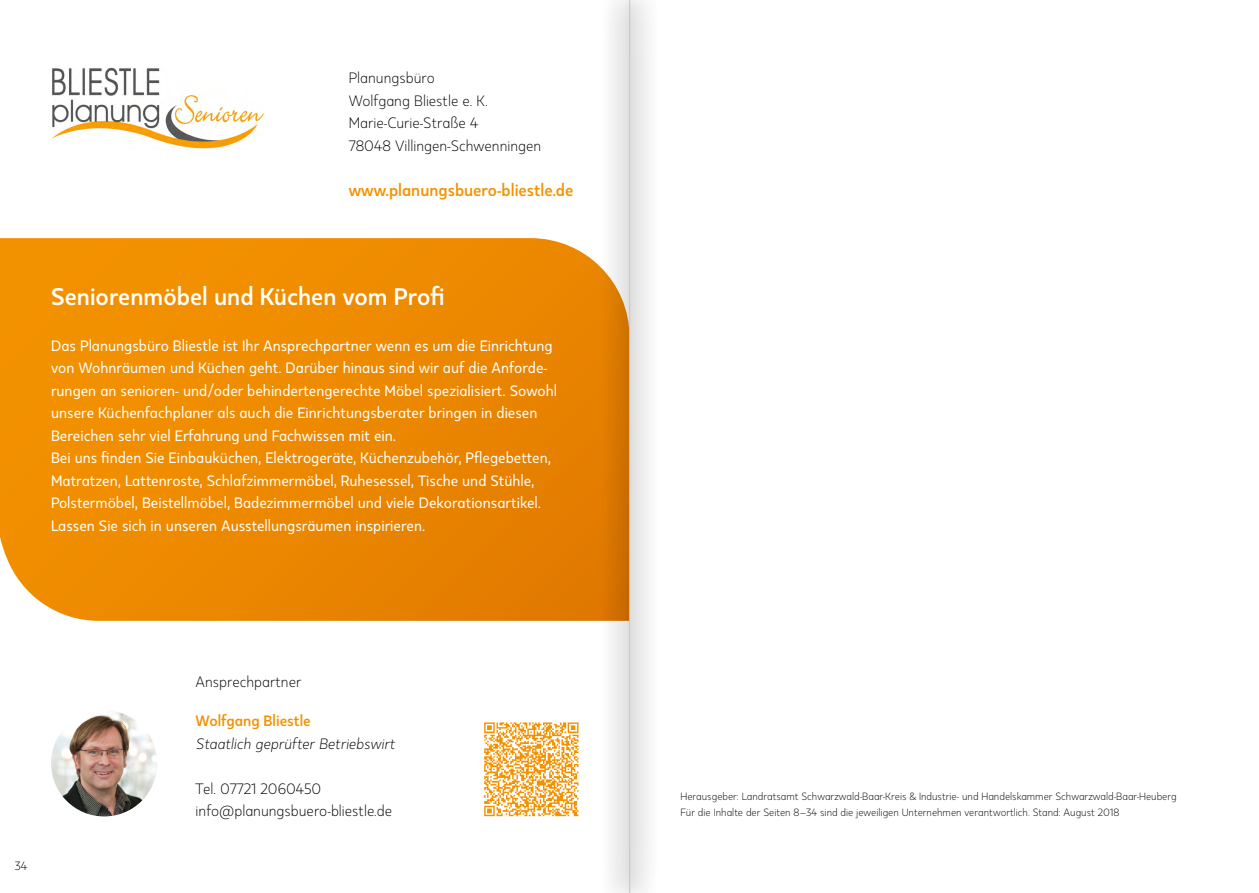
<style>
.page{position:relative;width:1259px;height:893px;background:#fff}
.page>*{position:absolute;margin:0;border:0;box-sizing:border-box;transform-origin:0 0}
.t1{font:700 24px "Kappa Display";color:#fff}
.t2{font:700 16.5px "Kappa Display";color:#f39200}
.t3{font:15px/22.5px "Kappa Display";color:#fff}
.t4{font:300 15px/22.5px "Kappa Display";color:#000}
.t5{font:italic 300 15px "Kappa Display";color:#000}
.t6{font:700 15px "Kappa Display";color:#f39200}
.t7{font:300 12px "Kappa Display";color:#000}
.t8{font:300 10.5px/16.5px "Kappa Display";color:#000}
</style>
<div class="page">
<svg style="left:0;top:238px;width:601px;height:383px;background:#ec8a03"></svg>
<img style="left:51px;top:68px;width:214px;height:81px">
<img style="left:51px;top:710px;width:106px;height:106px;border-radius:53px">
<img style="left:484px;top:722px;width:95px;height:95px">
<svg style="left:601px;top:0;width:47px;height:893px;fill:#e9e9e9"></svg>
<hr style="left:629px;top:0;width:1px;height:893px;background:#c6c6c6">
<p class="t4" style="left:349px;top:66px;width:194px">Planungsbüro<br>Wolfgang Bliestle e. K.<br>Marie-Curie-Straße 4<br>78048 Villingen-Schwenningen</p>
<p class="t2" style="left:349px;top:179px;width:226px">www.planungsbuero-bliestle.de</p>
<h1 class="t1" style="left:51px;top:281px;width:395px">Seniorenmöbel und Küchen vom Profi</h1>
<p class="t3" style="left:51px;top:334px;width:507px">Das Planungsbüro Bliestle ist Ihr Ansprechpartner wenn es um die Einrichtung von Wohnräumen und Küchen geht. Darüber hinaus sind wir auf die Anforde&shy;rungen an senioren- und/oder behindertengerechte Möbel spezialisiert. Sowohl unsere Küchenfachplaner als auch die Einrichtungsberater bringen in diesen Bereichen sehr viel Erfahrung und Fachwissen mit ein.<br>Bei uns finden Sie Einbauküchen, Elektrogeräte, Küchenzubehör, Pflegebetten, Matratzen, Lattenroste, Schlafzimmermöbel, Ruhesessel, Tische und Stühle, Polstermöbel, Beistellmöbel, Badezimmermöbel und viele Dekorationsartikel.<br>Lassen Sie sich in unseren Ausstellungsräumen inspirieren.</p>
<p class="t7" style="left:15px;top:858px;width:14px">34</p>
<p class="t4" style="left:196px;top:670px;width:107px">Ansprechpartner</p>
<p class="t6" style="left:196px;top:712px;width:117px">Wolfgang Bliestle</p>
<p class="t5" style="left:196px;top:734px;width:201px">Staatlich geprüfter Betriebswirt</p>
<p class="t4" style="left:196px;top:777px;width:198px">Tel. 07721 2060450 info@planungsbuero-bliestle.de</p>
<p class="t8" style="left:680px;top:788px;width:498px">Herausgeber: Landratsamt Schwarzwald-Baar-Kreis &amp; Industrie- und Handelskammer Schwarzwald-Baar-Heuberg<br>Für die Inhalte der Seiten 8–34 sind die jeweiligen Unternehmen verantwortlich. Stand: August 2018</p>
</div>
